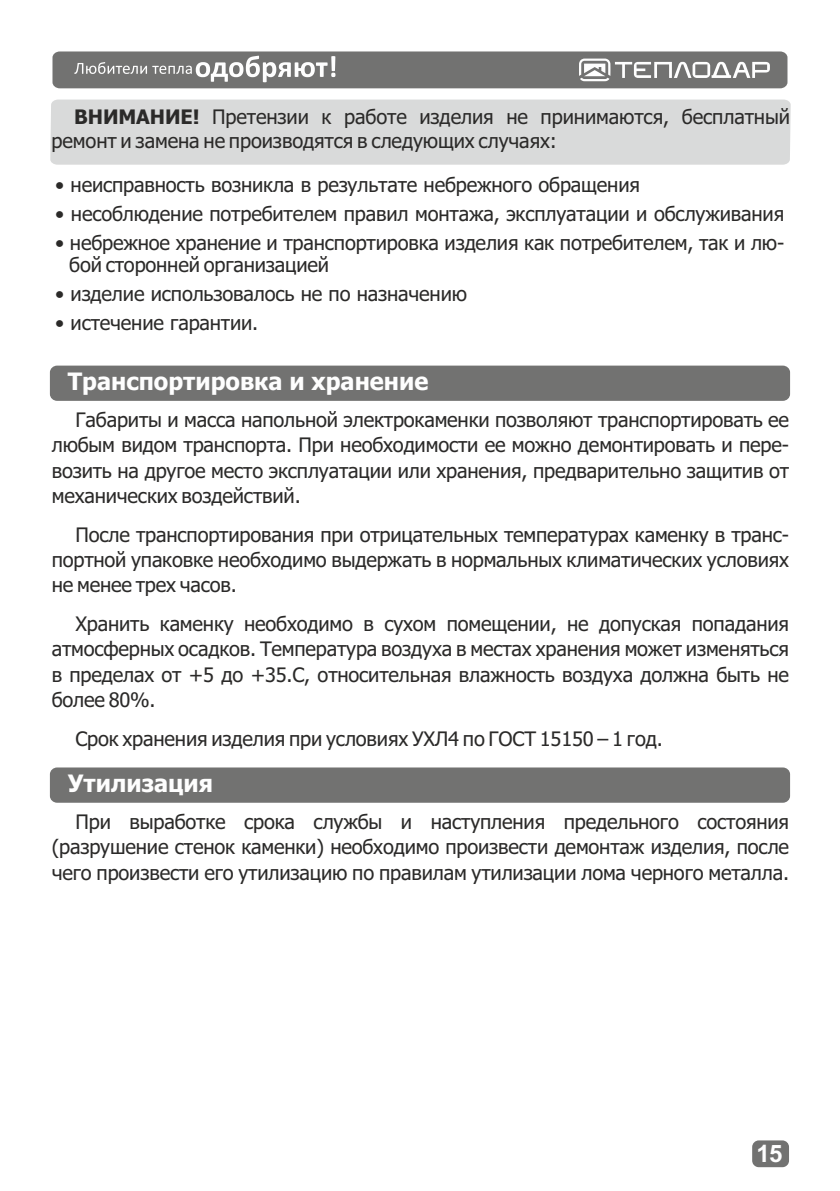
<style>
.page{position:relative;width:840px;height:1191px;background:#fff}
.page>*{position:absolute;margin:0;border:0;box-sizing:border-box;transform-origin:0 0}
.t1{font:700 24px "Tahoma";color:#fefefe}
.t2{font:700 24px "Arial";color:#fefefe}
.t3{font:20px/25.4px "Tahoma";letter-spacing:-.01em;color:#2b2a29;text-align:justify}
.s1{font-weight:700}
</style>
<div class="page">
<svg style="left:752px;top:1140px;width:36px;height:27px"></svg>
<div style="left:50px;top:365px;width:739px;height:36px;background:#727271;border-radius:7px"></div>
<div style="left:50px;top:767px;width:739px;height:35px;background:#727271;border-radius:7px"></div>
<div style="left:50px;top:100px;width:740px;height:65px;background:#d9dada"></div>
<svg style="left:52px;top:51px;width:735px;height:37px;background:#838382"></svg>
<p class="t3" style="left:52px;top:106px;width:739px;line-height:24.2px;text-indent:23px"><span class="s1">ВНИМАНИЕ!</span> Претензии к работе изделия не принимаются, бесплатный ремонт и замена не производятся в следующих случаях:</p>
<p class="t3" style="left:55px;top:174px;width:586px">• неисправность возникла в результате небрежного обращения</p>
<p class="t3" style="left:55px;top:203px;width:730px">• несоблюдение потребителем правил монтажа, эксплуатации и обслуживания</p>
<p class="t3" style="left:69px;top:234px;width:716px;line-height:21.8px;text-indent:-14px">• небрежное хранение и транспортировка изделия как потребителем, так и лю&shy;бой сторонней организацией</p>
<p class="t3" style="left:55px;top:283px;width:413px">• изделие использовалось не по назначению</p>
<p class="t3" style="left:55px;top:312px;width:204px">• истечение гарантии.</p>
<p class="t1" style="left:68px;top:371px;width:362px">Транспортировка и хранение</p>
<p class="t3" style="left:52px;top:408px;width:738px;text-indent:24px">Габариты и масса напольной электрокаменки позволяют транспортировать ее любым видом транспорта. При необходимости ее можно демонтировать и пере&shy;возить на другое место эксплуатации или хранения, предварительно защитив от механических воздействий.</p>
<p class="t3" style="left:52px;top:523px;width:738px;text-indent:24px">После транспортирования при отрицательных температурах каменку в транс&shy;портной упаковке необходимо выдержать в нормальных климатических условиях не менее трех часов.</p>
<p class="t3" style="left:52px;top:612px;width:738px;text-indent:24px">Хранить каменку необходимо в сухом помещении, не допуская попадания атмосферных осадков. Температура воздуха в местах хранения может изменяться в пределах от +5 до +35.С, относительная влажность воздуха должна быть не более 80%.</p>
<p class="t3" style="left:75px;top:727px;width:588px">Срок хранения изделия при условиях УХЛ4 по ГОСТ 15150 – 1 год.</p>
<p class="t1" style="left:68px;top:773px;width:147px">Утилизация</p>
<p class="t3" style="left:52px;top:810px;width:738px;text-indent:24px">При выработке срока службы и наступления предельного состояния (разрушение стенок каменки) необходимо произвести демонтаж изделия, после чего произвести его утилизацию по правилам утилизации лома черного металла.</p>
<p class="t2" style="left:756px;top:1145px;width:28px">15</p>
</div>
